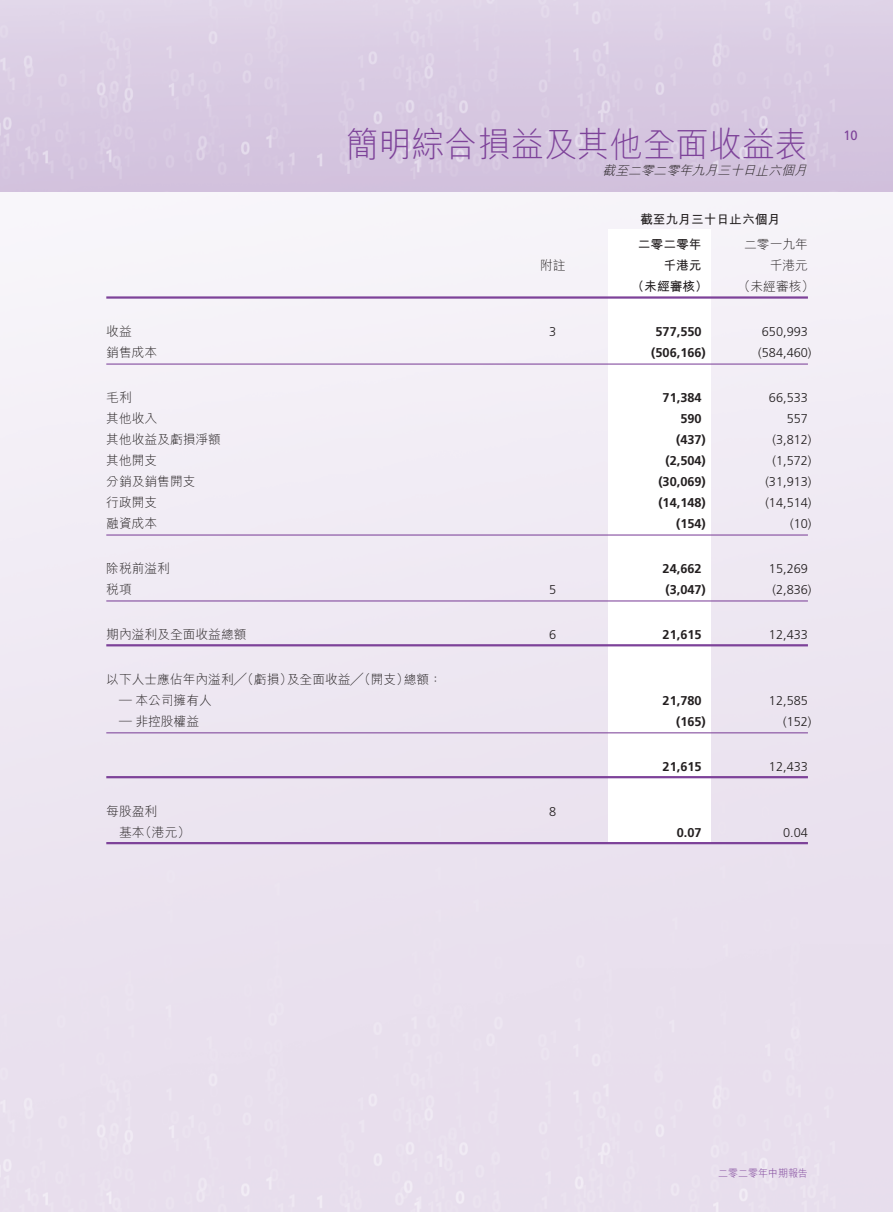
<style>
.page{position:relative;width:893px;height:1212px;background:#fff}
.page>*{position:absolute;margin:0;border:0;box-sizing:border-box;transform-origin:0 0}
.t1{font:300 34.65px "M Hei HK";color:#7d4299;scale:.95 1}
.t2{font:13.5px "Frutiger LT Std";color:#7d4299;scale:.95 1}
.t3{font:300 12.75px "M Hei HK";color:#231f20}
.t4{font:300 12.75px "Frutiger LT Std";color:#231f20}
.t5{font:700 12.75px "Frutiger LT Std";color:#231f20}
.t6{font:700 12.75px "M Hei HK";color:#231f20}
.t7{font:italic 300 12.75px "M Hei HK";color:#231f20}
.t8{font:300 10.5px "M Hei HK";color:#7d4299;scale:.95 1}
</style>
<div class="page">
<img style="left:0;top:0;width:893px;height:191px">
<hr style="left:106px;top:296px;width:702px;height:3px;background:#7d4299">
<hr style="left:106px;top:363px;width:702px;height:2px;background:#7d4299">
<hr style="left:106px;top:534px;width:702px;height:1px;background:#7d4299">
<hr style="left:106px;top:600px;width:702px;height:1px;background:#7d4299">
<hr style="left:106px;top:644px;width:702px;height:2px;background:#7d4299">
<hr style="left:106px;top:732px;width:702px;height:1px;background:#7d4299">
<hr style="left:106px;top:776px;width:702px;height:2px;background:#7d4299">
<hr style="left:106px;top:842px;width:702px;height:2px;background:#7d4299">
<h1 class="t1" style="left:346px;top:127px;width:488px">簡明綜合損益及其他全面收益表</h1>
<p class="t7" style="left:603px;top:164px;width:209px">截至二零二零年九月三十日止六個月</p>
<p class="t6" style="left:640px;top:210px;width:142px">截至九月三十日止六個月</p>
<p class="t3" style="left:744px;top:238px;width:65px">二零一九年</p>
<p class="t6" style="left:638px;top:235px;width:65px">二零二零年</p>
<p class="t3" style="left:540px;top:259px;width:27px">附註</p>
<p class="t6" style="left:663px;top:256px;width:40px">千港元</p>
<p class="t3" style="left:770px;top:259px;width:40px">千港元</p>
<p class="t6" style="left:631px;top:277px;width:78px">（未經審核）</p>
<p class="t3" style="left:738px;top:280px;width:78px">（未經審核(</p>
<p class="t3" style="left:106px;top:325px;width:27px">收益</p>
<p class="t4" style="left:549px;top:325px;width:9px">3</p>
<p class="t5" style="left:655px;top:324px;width:48px">577,550</p>
<p class="t4" style="left:762px;top:325px;width:48px">650,993</p>
<p class="t3" style="left:106px;top:346px;width:53px">銷售成本</p>
<p class="t5" style="left:651px;top:345px;width:56px">)506,166(</p>
<p class="t4" style="left:758px;top:346px;width:55px">)584,460(</p>
<p class="t3" style="left:106px;top:391px;width:27px">毛利</p>
<p class="t5" style="left:663px;top:390px;width:40px">71,384</p>
<p class="t4" style="left:769px;top:390px;width:40px">66,533</p>
<p class="t3" style="left:106px;top:412px;width:53px">其他收入</p>
<p class="t5" style="left:680px;top:411px;width:23px">590</p>
<p class="t4" style="left:787px;top:411px;width:23px">557</p>
<p class="t3" style="left:106px;top:433px;width:116px">其他收益及虧損淨額</p>
<p class="t5" style="left:676px;top:432px;width:31px">)437(</p>
<p class="t4" style="left:772px;top:432px;width:40px">)3,812(</p>
<p class="t3" style="left:106px;top:454px;width:52px">其他開支</p>
<p class="t5" style="left:665px;top:453px;width:42px">)2,504(</p>
<p class="t4" style="left:772px;top:453px;width:40px">)1,572(</p>
<p class="t3" style="left:106px;top:475px;width:91px">分銷及銷售開支</p>
<p class="t5" style="left:658px;top:474px;width:49px">)30,069(</p>
<p class="t4" style="left:765px;top:474px;width:48px">)31,913(</p>
<p class="t3" style="left:106px;top:496px;width:53px">行政開支</p>
<p class="t5" style="left:658px;top:495px;width:49px">)14,148(</p>
<p class="t4" style="left:765px;top:495px;width:48px">)14,514(</p>
<p class="t3" style="left:106px;top:517px;width:53px">融資成本</p>
<p class="t5" style="left:676px;top:516px;width:31px">)154(</p>
<p class="t4" style="left:790px;top:516px;width:23px">)10(</p>
<p class="t3" style="left:106px;top:562px;width:65px">除稅前溢利</p>
<p class="t5" style="left:663px;top:561px;width:40px">24,662</p>
<p class="t4" style="left:769px;top:561px;width:40px">15,269</p>
<p class="t3" style="left:106px;top:583px;width:27px">稅項</p>
<p class="t4" style="left:549px;top:582px;width:9px">5</p>
<p class="t5" style="left:665px;top:582px;width:42px">)3,047(</p>
<p class="t4" style="left:772px;top:582px;width:40px">)2,836(</p>
<p class="t3" style="left:106px;top:628px;width:142px">期內溢利及全面收益總額</p>
<p class="t4" style="left:549px;top:627px;width:9px">6</p>
<p class="t5" style="left:663px;top:627px;width:40px">21,615</p>
<p class="t4" style="left:769px;top:627px;width:40px">12,433</p>
<p class="t3" style="left:106px;top:673px;width:187px">以下人士應佔年內溢利╱（虧損）</p>
<p class="t3" style="left:287px;top:673px;width:124px">及全面收益╱（開支）</p>
<p class="t3" style="left:404px;top:673px;width:40px">總額：</p>
<p class="t3" style="left:119px;top:694px;width:94px">— 本公司擁有人</p>
<p class="t5" style="left:663px;top:693px;width:40px">21,780</p>
<p class="t4" style="left:769px;top:693px;width:40px">12,585</p>
<p class="t3" style="left:119px;top:715px;width:82px">— 非控股權益</p>
<p class="t5" style="left:676px;top:714px;width:31px">)165(</p>
<p class="t4" style="left:783px;top:714px;width:30px">)152(</p>
<p class="t5" style="left:663px;top:759px;width:40px">21,615</p>
<p class="t4" style="left:769px;top:759px;width:40px">12,433</p>
<p class="t3" style="left:106px;top:805px;width:53px">每股盈利</p>
<p class="t4" style="left:549px;top:804px;width:9px">8</p>
<p class="t3" style="left:139px;top:826px;width:52px">（港元(</p>
<p class="t3" style="left:119px;top:826px;width:27px">基本</p>
<p class="t5" style="left:677px;top:825px;width:26px">0.07</p>
<p class="t4" style="left:783px;top:825px;width:26px">0.04</p>
<p class="t2" style="left:843px;top:128px;width:17px">10</p>
<p class="t8" style="left:718px;top:1168px;width:96px">二零二零年中期報告</p>
</div>
